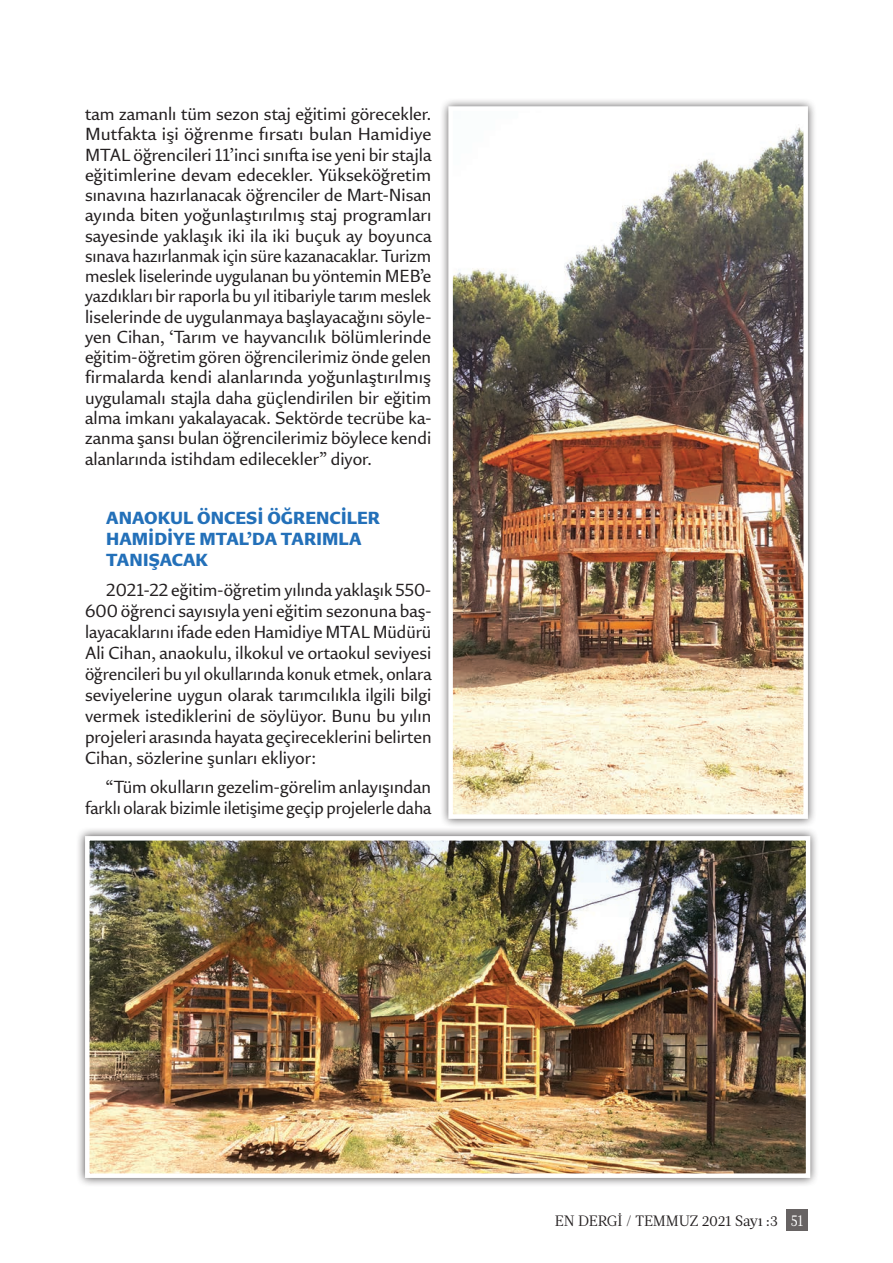
<style>
.page{position:relative;width:893px;height:1263px;background:#fff}
.page>*{position:absolute;margin:0;border:0;box-sizing:border-box;transform-origin:0 0}
.t1{font:18px/20.2px "Role Sans Display";color:#231f20;text-align:justify}
.t2{font:800 18px/21px "Role Sans Display";color:#2370b9}
.t3{font:15px "Acta";letter-spacing:-.01em;color:#231f20}
.s1{font-size:16.2px;color:#fff}
</style>
<div class="page">
<div style="left:787px;top:1210px;width:21px;height:21px;background:#676363"></div>
<div style="left:76px;top:827px;width:743px;height:360px;background:#231f20;opacity:.75"></div>
<img style="left:90px;top:841px;width:715px;height:332px">
<div style="left:85px;top:836px;width:725px;height:342px;border:4px solid #fff"></div>
<div style="left:439px;top:97px;width:378px;height:731px;background:#231f20;opacity:.75"></div>
<img style="left:453px;top:111px;width:350px;height:703px">
<div style="left:448px;top:106px;width:360px;height:713px;border:4px solid #fff"></div>
<p class="t1" style="left:85px;top:103px;width:348px">tam zamanlı tüm sezon staj eğitimi görecekler.<br>Mutfakta işi öğrenme fırsatı bulan Hamidiye MTAL öğrencileri 11’inci sınıfta ise yeni bir stajla eğitimlerine devam edecekler. Yükseköğretim sınavına hazırlanacak öğrenciler de Mart-Nisan ayında biten yoğunlaştırılmış staj programları sayesinde yaklaşık iki ila iki buçuk ay boyunca sınava hazırlanmak için süre kazanacaklar. Turizm meslek liselerinde uygulanan bu yöntemin MEB’e yazdıkları bir raporla bu yıl itibariyle tarım meslek liselerinde de uygulanmaya başlayacağını söyle&shy;yen Cihan, ‘Tarım ve hayvancılık bölümlerinde eğitim-öğretim gören öğrencilerimiz önde gelen firmalarda kendi alanlarında yoğunlaştırılmış uygulamalı stajla daha güçlendirilen bir eğitim alma imkanı yakalayacak. Sektörde tecrübe ka&shy;zanma şansı bulan öğrencilerimiz böylece kendi alanlarında istihdam edilecekler” diyor.</p>
<p class="t2" style="left:106px;top:506px;width:275px">ANAOKUL ÖNCESİ ÖĞRENCİLER<br>HAMİDİYE MTAL’DA TARIMLA<br>TANIŞACAK</p>
<p class="t1" style="left:85px;top:578px;width:348px;line-height:21px;text-indent:21px">2021-22 eğitim-öğretim yılında yaklaşık 550- 600 öğrenci sayısıyla yeni eğitim sezonuna baş&shy;layacaklarını ifade eden Hamidiye MTAL Müdürü Ali Cihan, anaokulu, ilkokul ve ortaokul seviyesi öğrencileri bu yıl okullarında konuk etmek, onlara seviyelerine uygun olarak tarımcılıkla ilgili bilgi vermek istediklerini de söylüyor. Bunu bu yılın projeleri arasında hayata geçireceklerini belirten Cihan, sözlerine şunları ekliyor:</p>
<p class="t1" style="left:85px;top:775px;width:348px;line-height:21px;text-align:right">“Tüm okulların gezelim-görelim anlayışından farklı olarak bizimle iletişime geçip projelerle daha</p>
<p class="t3" style="left:555px;top:1212px;width:250px">EN DERGİ / TEMMUZ 2021 Sayı :3 <span class="s1">51</span></p>
</div>
